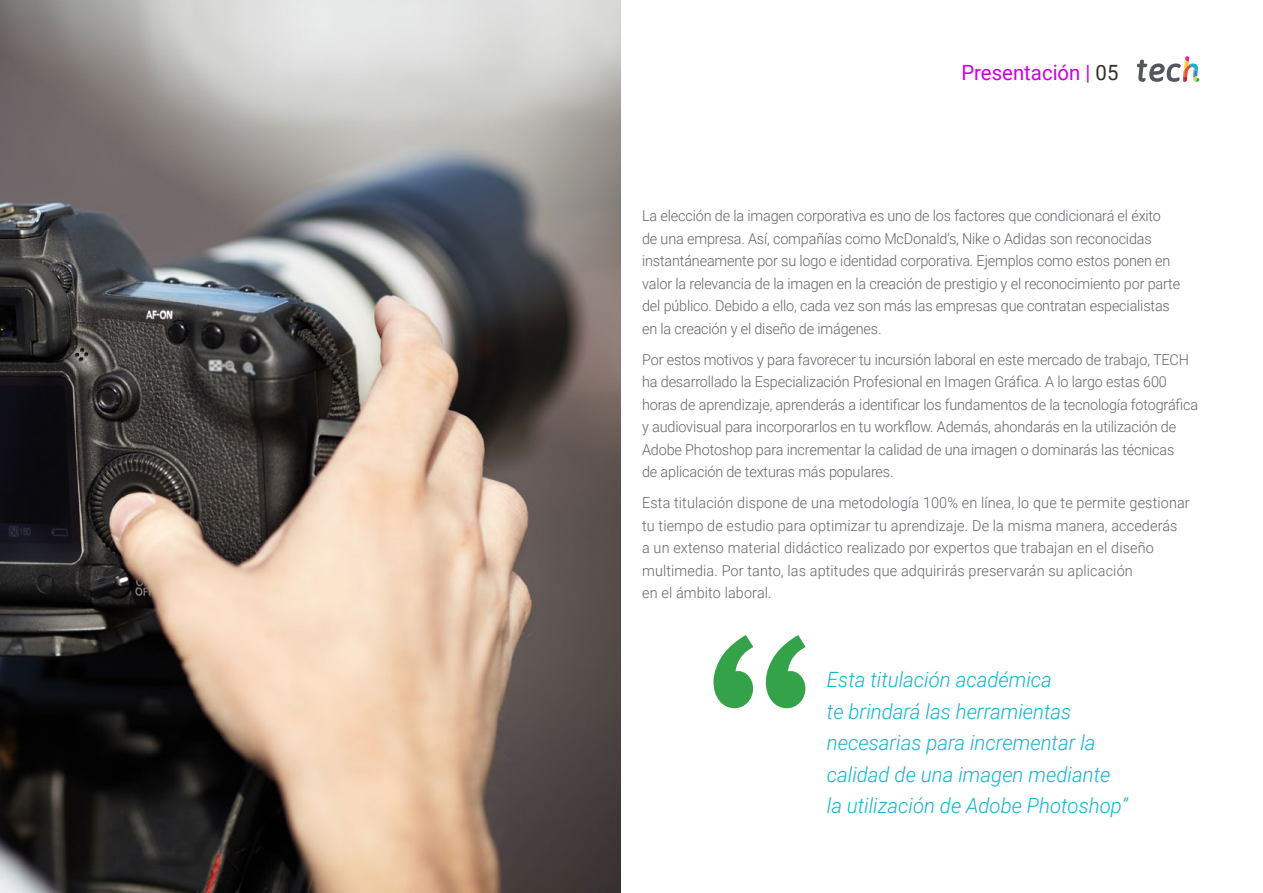
<style>
.page{position:relative;width:1263px;height:893px;background:#fff}
.page>*{position:absolute;margin:0;border:0;box-sizing:border-box;transform-origin:0 0}
.t1{font:italic 300 21px/31.5px "Roboto";color:#0fb6cf}
.t2{font:21px "Roboto";color:#ce00de}
.t3{font:300 15px/22.5px "Roboto";letter-spacing:-.01em;color:#61646a;scale:.96 1}
.t4{font:300 15px/22.5px "Roboto";letter-spacing:.01em;color:#61646a;scale:.96 1}
.s1{color:#312e20}
</style>
<div class="page">
<svg style="left:713px;top:635px;width:93px;height:73px"></svg>
<img style="left:0;top:0;width:621px;height:893px">
<svg style="left:1137px;top:56px;width:62px;height:26px"></svg>
<h1 class="t2" style="left:961px;top:57px;width:159px">Presentación | <span class="s1">05</span></h1>
<p class="t3" style="left:642px;top:204px;width:562px">La elección de la imagen corporativa es uno de los factores que condicionará el éxito<br>de una empresa. Así, compañías como McDonald’s, Nike o Adidas son reconocidas instantáneamente por su logo e identidad corporativa. Ejemplos como estos ponen en valor la relevancia de la imagen en la creación de prestigio y el reconocimiento por parte del público. Debido a ello, cada vez son más las empresas que contratan especialistas en la creación y el diseño de imágenes.</p>
<p class="t3" style="left:642px;top:348px;width:581px">Por estos motivos y para favorecer tu incursión laboral en este mercado de trabajo, TECH ha desarrollado la Especialización Profesional en Imagen Gráfica. A lo largo estas 600 horas de aprendizaje, aprenderás a identificar los fundamentos de la tecnología fotográfica y audiovisual para incorporarlos en tu workflow. Además, ahondarás en la utilización de Adobe Photoshop para incrementar la calidad de una imagen o dominarás las técnicas<br>de aplicación de texturas más populares.</p>
<p class="t4" style="left:642px;top:491px;width:572px">Esta titulación dispone de una metodología 100% en línea, lo que te permite gestionar tu tiempo de estudio para optimizar tu aprendizaje. De la misma manera, accederás<br>a un extenso material didáctico realizado por expertos que trabajan en el diseño multimedia. Por tanto, las aptitudes que adquirirás preservarán su aplicación<br>en el ámbito laboral.</p>
<h1 class="t1" style="left:827px;top:663px;width:302px">Esta titulación académica<br>te brindará las herramientas necesarias para incrementar la calidad de una imagen mediante la utilización de Adobe Photoshop”</h1>
</div>
